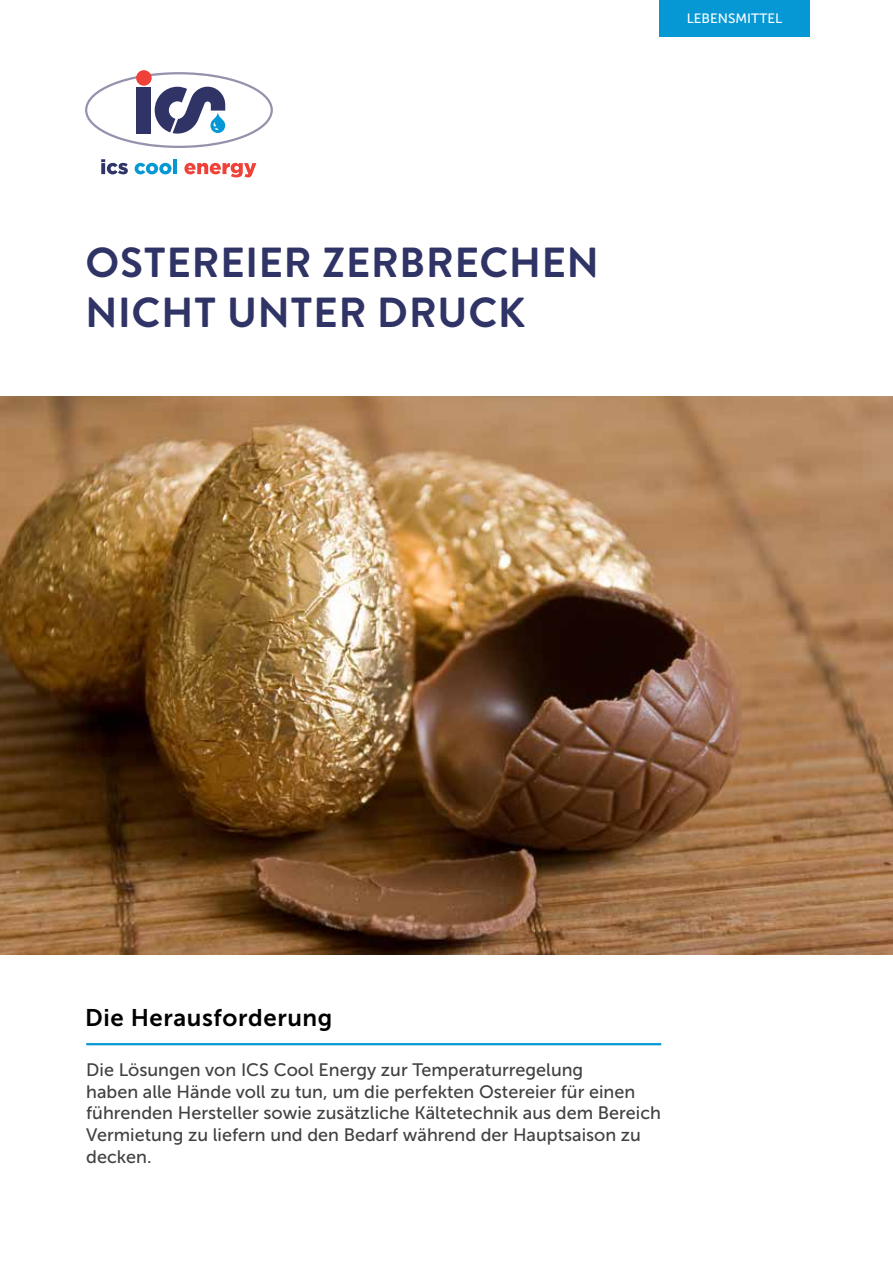
<style>
.page{position:relative;width:893px;height:1263px;background:#fff}
.page>*{position:absolute;margin:0;border:0;box-sizing:border-box;transform-origin:0 0}
.t1{font:700 42px/50.4px "Brandon Text";letter-spacing:.02em;color:#2f3365}
.t2{font:24px "Museo Sans 700";letter-spacing:.025em;color:#000}
.t3{font:18px/21.6px "Museo Sans 500";color:#414042}
.t4{font:13.5px "Museo Sans 500";color:#fff}
</style>
<div class="page">
<img style="left:0;top:396px;width:893px;height:558px">
<hr style="left:86px;top:1043px;width:575px;height:2px;background:#0698d5">
<svg style="left:136px;top:70px;width:16px;height:16px"></svg>
<svg style="left:85px;top:72px;width:188px;height:76px"></svg>
<svg style="left:101px;top:159px;width:27px;height:15px"></svg>
<svg style="left:135px;top:163px;width:36px;height:11px"></svg>
<hr style="left:173px;top:159px;width:4px;height:15px;background:#0698d5">
<svg style="left:184px;top:163px;width:72px;height:14px"></svg>
<div style="left:659px;top:0;width:151px;height:36px;background:#0698d5"></div>
<h1 class="t1" style="left:85px;top:236px;width:515px">OSTEREIER ZERBRECHEN<br>NICHT UNTER DRUCK</h1>
<p class="t4" style="left:687px;top:11px;width:69px">Lebensmittel</p>
<h2 class="t2" style="left:85px;top:1004px;width:249px">Die Herausforderung</h2>
<p class="t3" style="left:86px;top:1059px;width:576px">Die Lösungen von ICS Cool Energy zur Temperaturregelung<br>haben alle Hände voll zu tun, um die perfekten Ostereier für einen führenden Hersteller sowie zusätzliche Kältetechnik aus dem Bereich Vermietung zu liefern und den Bedarf während der Hauptsaison zu decken.</p>
</div>
